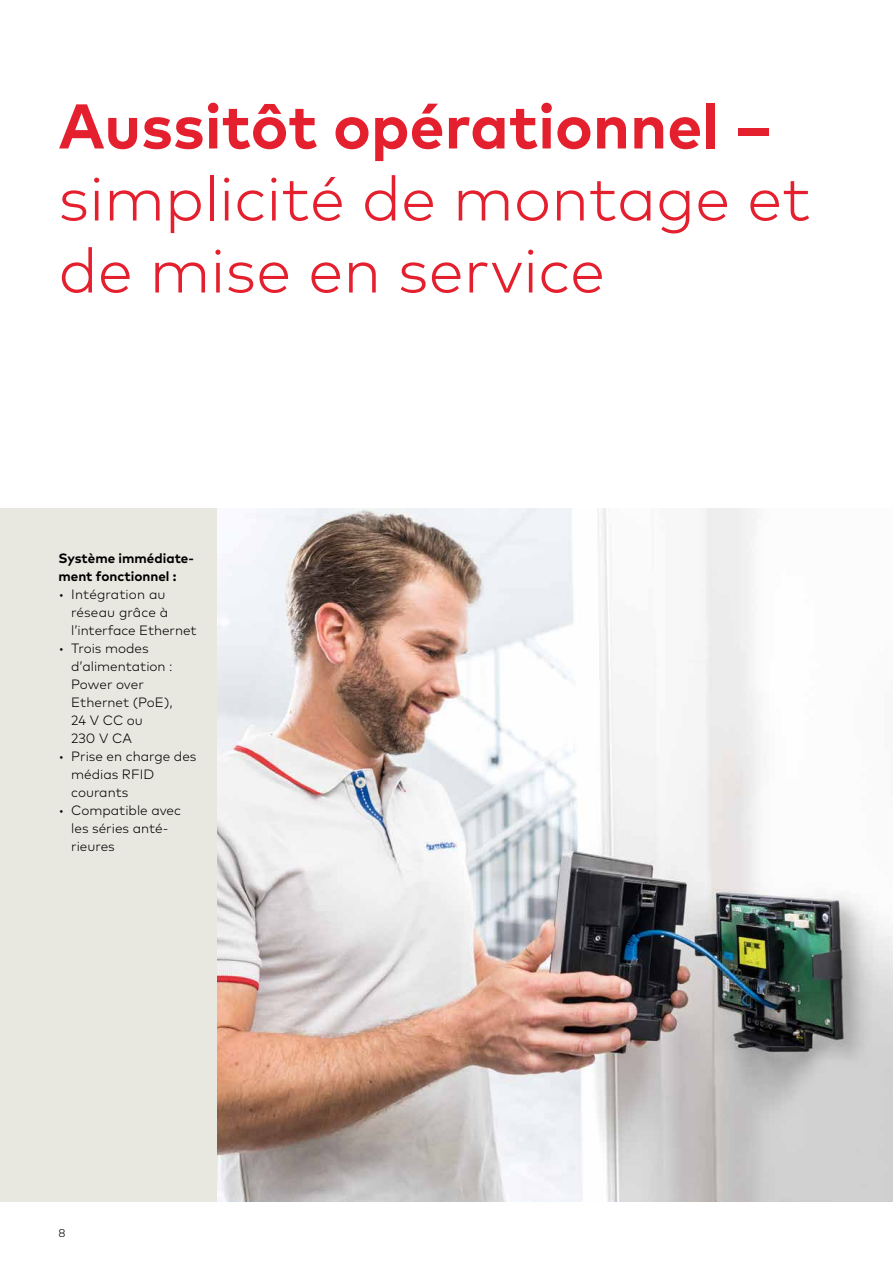
<style>
.page{position:relative;width:893px;height:1263px;background:#fff}
.page>*{position:absolute;margin:0;border:0;box-sizing:border-box;transform-origin:0 0}
.t1{font:300 63px/72px "Mark Pro";color:#e5202e}
.t2{font:700 63px "Mark Pro";color:#e5202e}
.t3{font:300 13.5px/18px "Mark Pro";color:#000}
.t4{font:700 13.5px/18px "Mark Pro";color:#000}
.t5{font:300 11.25px "Mark Pro";color:#000}
</style>
<div class="page">
<div style="left:0;top:508px;width:298px;height:694px;background:#e9e8e0"></div>
<img style="left:218px;top:508px;width:675px;height:694px">
<h1 class="t2" style="left:58px;top:78px;width:714px">Aussitôt opérationnel –</h1>
<h1 class="t1" style="left:58px;top:157px;width:754px">simplicité de montage et de mise en service</h1>
<p class="t4" style="left:58px;top:548px;width:137px">Système immédiate&shy;ment fonctionnel :</p>
<p class="t3" style="left:71px;top:584px;width:127px;text-indent:-13px">• Intégration au réseau grâce à l’interface Ethernet</p>
<p class="t3" style="left:71px;top:638px;width:103px;text-indent:-13px">• Trois modes d’alimentation :<br>Power over<br>Ethernet (PoE),<br>24 V CC ou<br>230 V CA</p>
<p class="t3" style="left:71px;top:746px;width:127px;text-indent:-13px">• Prise en charge des médias RFID courants</p>
<p class="t3" style="left:71px;top:800px;width:111px;text-indent:-13px">• Compatible avec les séries anté&shy;rieures</p>
<p class="t5" style="left:58px;top:1224px;width:9px">8</p>
</div>
